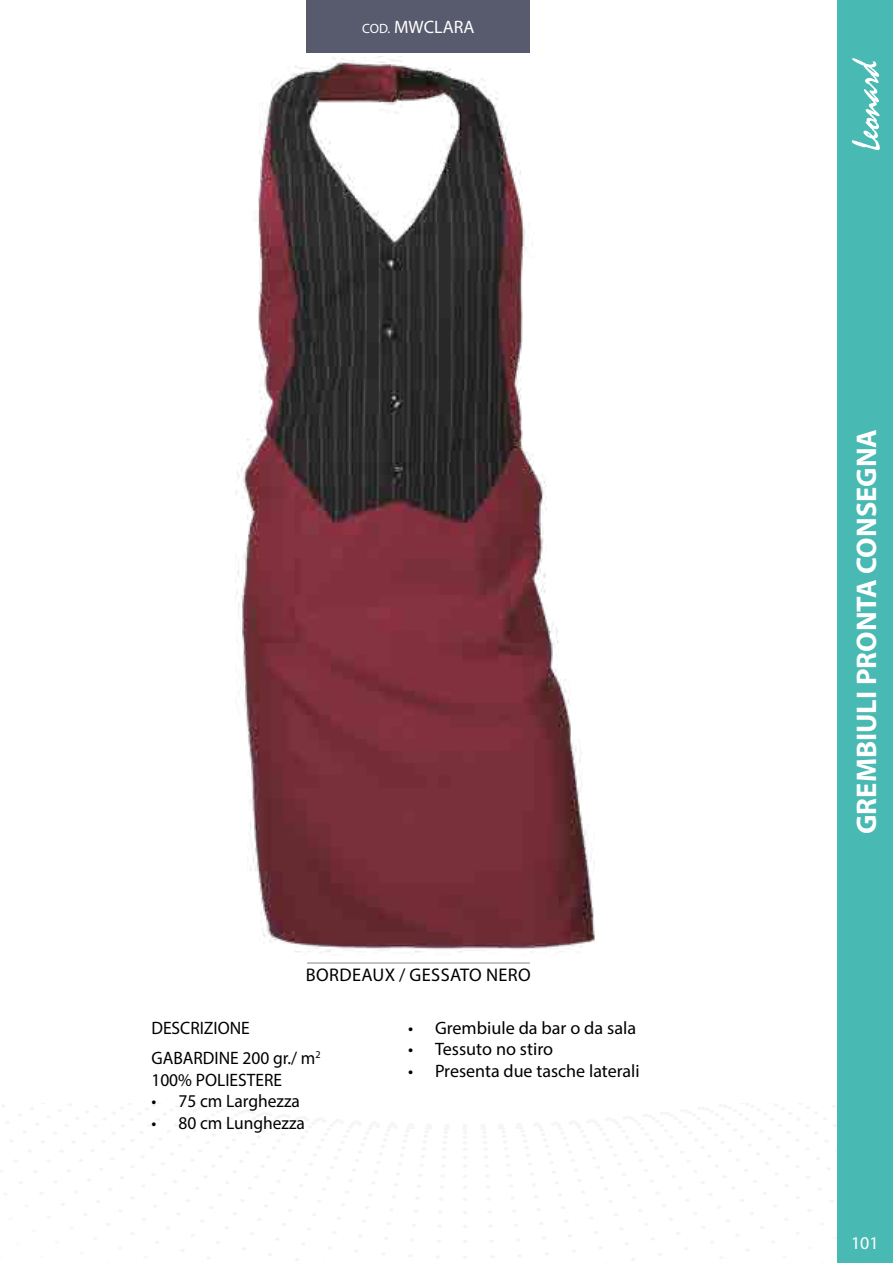
<style>
.page{position:relative;width:893px;height:1263px;background:#fff}
.page>*{position:absolute;margin:0;border:0;box-sizing:border-box;transform-origin:0 0}
.t1{font:700 28.5px "Myriad Pro";color:#fff}
.t2{font:18.3px "Myriad Pro";letter-spacing:.02em;color:#000}
.t3{font:18px/30.2px "Myriad Pro";color:#000}
.t4{font:18px "Myriad Pro";color:#fff}
.s1{font-size:13.5px}
</style>
<div class="page">
<div style="left:837px;top:0;width:56px;height:1263px;background:#48b9b3"></div>
<svg style="left:852px;top:58px;width:28px;height:92px"></svg>
<img style="left:235px;top:56px;width:360px;height:897px">
<div style="left:307px;top:0;width:223px;height:52px;background:#585a6e"></div>
<hr style="left:307px;top:962px;width:223px;height:1px;background:#878787">
<p class="t4" style="left:362px;top:15px;width:114px"><span class="s1">COD.</span> MWCLARA</p>
<p class="t2" style="left:306px;top:964px;width:227px">BORDEAUX / GESSATO NERO</p>
<p class="t3" style="left:151px;top:1012px;width:171px">DESCRIZIONE<br>GABARDINE 200 gr./ m<sup>2</sup></p>
<p class="t3" style="left:151px;top:1064px;width:132px">100% POLIESTERE</p>
<p class="t3" style="left:151px;top:1086px;width:150px">• 75 cm Larghezza</p>
<p class="t3" style="left:151px;top:1107px;width:155px">• 80 cm Lunghezza</p>
<p class="t3" style="left:408px;top:1012px;width:230px">• Grembiule da bar o da sala</p>
<p class="t3" style="left:408px;top:1034px;width:147px">• Tessuto no stiro</p>
<p class="t3" style="left:408px;top:1055px;width:233px">• Presenta due tasche laterali</p>
<h1 class="t1" style="left:848px;top:834px;width:406px;rotate:-90deg">GREMBIULI PRONTA CONSEGNA</h1>
<p class="t4" style="left:851px;top:1232px;width:29px">101</p>
</div>
